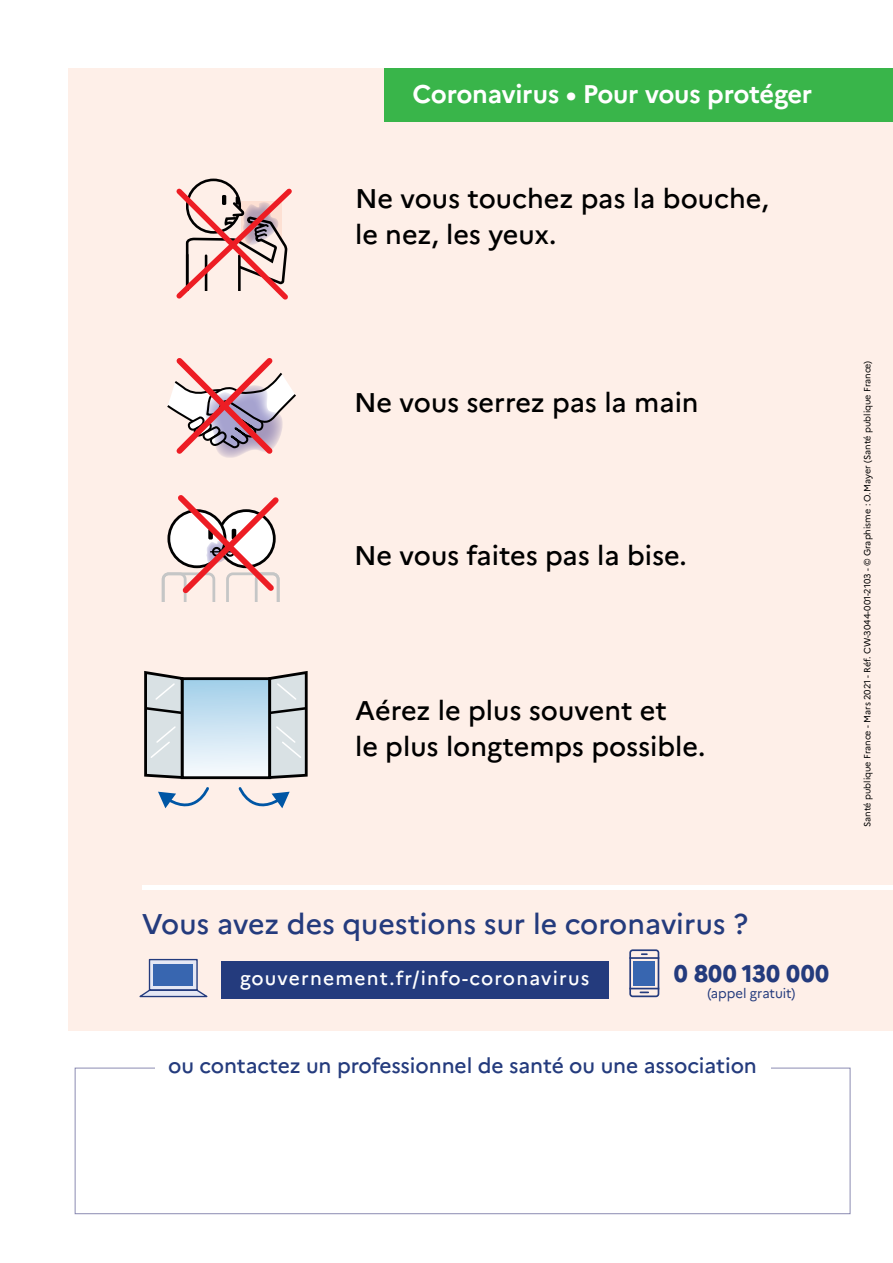
<style>
.page{position:relative;width:893px;height:1263px;background:#fff}
.page>*{position:absolute;margin:0;border:0;box-sizing:border-box;transform-origin:0 0}
.t1{font:500 28.5px "Marianne";color:#243b7d}
._3_texte{font:500 27px/36px "Marianne";color:#000}
._1_Sur_titrage{font:700 25.5px "Marianne";letter-spacing:-.015em;color:#fff}
.t2{font:800 24px "Marianne";letter-spacing:.015em;color:#243b7d}
.t3{font:500 21px "Marianne";letter-spacing:-.005em;color:#243b7d}
.t4{font:500 19.2px "Marianne";letter-spacing:.06em;color:#fff}
.t5{font:13.5px "Marianne";letter-spacing:-.005em;color:#243b7d}
._8_référence_www{font:9px "Marianne";color:#000}
</style>
<div class="page">
<div style="left:68px;top:68px;width:825px;height:962px;background:#feefe8"></div>
<div style="left:142px;top:885px;width:751px;height:5px;background:#fff"></div>
<div style="left:75px;top:1068px;width:775px;height:146px;border:1px solid #8b8bb2"></div>
<div style="left:155px;top:1057px;width:615px;height:35px;background:#fff"></div>
<svg style="left:139px;top:958px;width:69px;height:40px"></svg>
<div style="left:154px;top:964px;width:39px;height:22px;background:#3866b0"></div>
<hr style="left:629px;top:957px;width:30px;height:2px;background:#243b7d">
<div style="left:629px;top:949px;width:30px;height:48px;border:2px solid #243b7d;border-radius:3px"></div>
<hr style="left:629px;top:988px;width:30px;height:1px;background:#243b7d">
<svg style="left:640px;top:991px;width:8px;height:2px"></svg>
<div style="left:633px;top:961px;width:22px;height:25px;background:#3866b0"></div>
<div style="left:221px;top:961px;width:387px;height:37px;background:#243b7d"></div>
<div style="left:385px;top:68px;width:508px;height:54px;background:#39b54a"></div>
<svg style="left:162px;top:495px;width:118px;height:106px"></svg>
<svg style="left:167px;top:358px;width:129px;height:100px"></svg>
<div style="left:186px;top:179px;width:55px;height:55px;border:3px solid #000;border-radius:50%"></div>
<svg style="left:176px;top:184px;width:116px;height:116px"></svg>
<svg style="left:158px;top:787px;width:51px;height:22px"></svg>
<svg style="left:238px;top:787px;width:52px;height:22px"></svg>
<svg style="left:144px;top:671px;width:164px;height:109px;background:#becbd2"></svg>
<p class="_1_Sur_titrage" style="left:412px;top:79px;width:401px">Coronavirus • Pour vous protéger</p>
<p class="_3_texte" style="left:355px;top:180px;width:415px">Ne vous touchez pas la bouche, le nez, les yeux.</p>
<p class="_3_texte" style="left:354px;top:384px;width:346px">Ne vous serrez pas la main</p>
<p class="_3_texte" style="left:354px;top:538px;width:334px">Ne vous faites pas la bise.</p>
<p class="_3_texte" style="left:355px;top:692px;width:352px">Aérez le plus souvent et<br>le plus longtemps possible.</p>
<p class="t1" style="left:142px;top:906px;width:608px">Vous avez des questions sur le coronavirus ?</p>
<p class="t2" style="left:674px;top:958px;width:157px">0 800 130 000</p>
<p class="t5" style="left:707px;top:985px;width:90px">(appel gratuit)</p>
<p class="t4" style="left:240px;top:966px;width:351px">gouvernement.fr/info-coronavirus</p>
<p class="t3" style="left:168px;top:1052px;width:590px">ou contactez un professionnel de santé ou une association</p>
<p class="_8_référence_www" style="left:862px;top:827px;width:468px;rotate:-90deg">Santé publique France - Mars 2021 - Réf. CW-3044-001-2103 - © Graphisme : O.Mayer (Santé publique France)</p>
</div>
